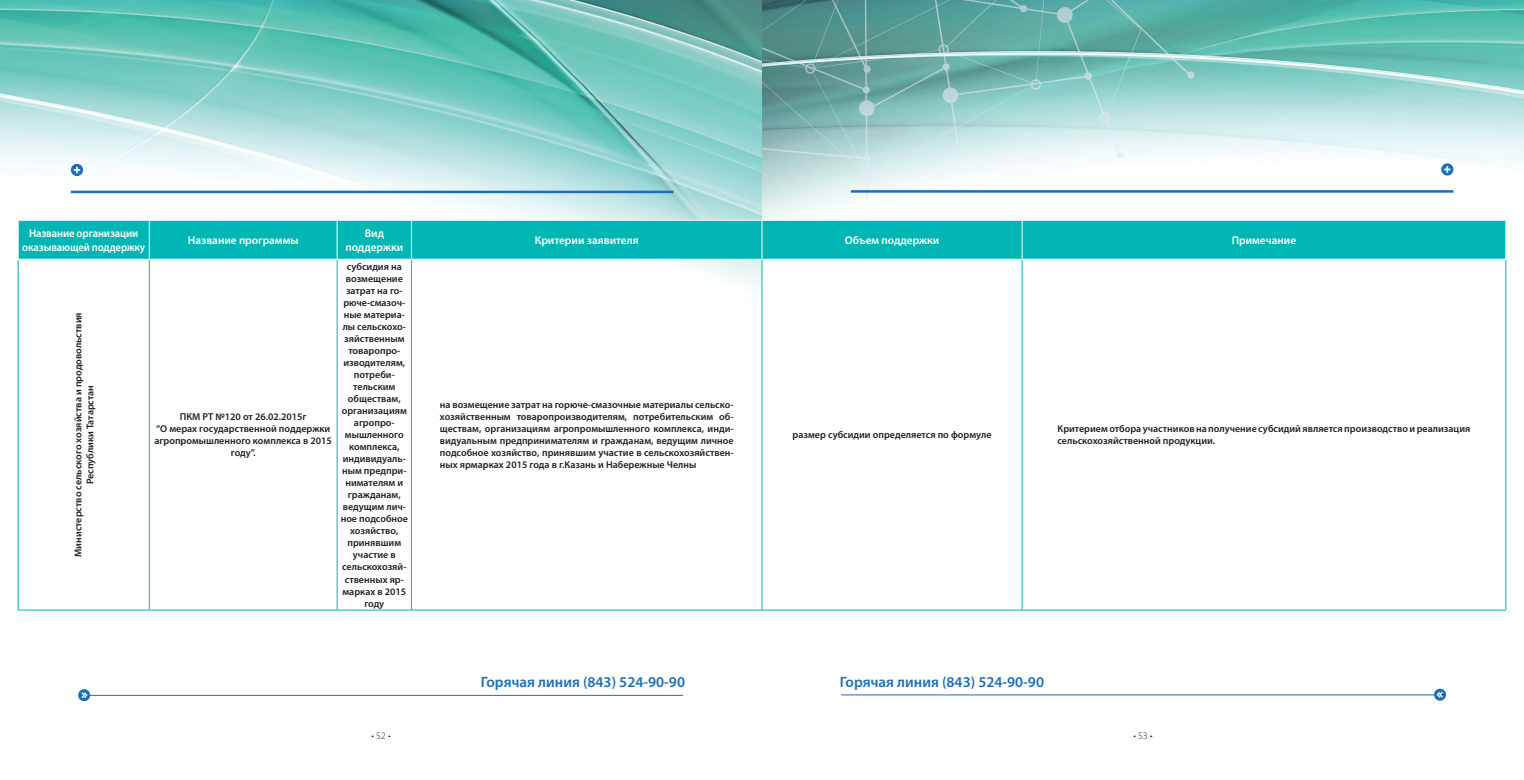
<style>
.page{position:relative;width:1524px;height:780px;background:#fff}
.page>*{position:absolute;margin:0;border:0;box-sizing:border-box;transform-origin:0 0}
.t1{font:600 15px "Myriad Pro";color:#1e6eb7}
.t2{font:600 11.25px/13.5px "Myriad Pro";color:#fff;text-align:center}
.t3{font:600 11.25px/13.5px "Myriad Pro";color:#fff;text-align:center;scale:.95 1}
.t4{font:600 10px/12px "Myriad Pro";color:#231f20;text-align:center}
.t5{font:300 10px "Myriad Pro";color:#231f20}
</style>
<div class="page">
<img style="left:0;top:0;width:1524px;height:702px">
<hr style="left:851px;top:190px;width:602px;height:3px;background:#1e6eb7">
<svg style="left:1441px;top:163px;width:12px;height:12px"></svg>
<hr style="left:841px;top:694px;width:595px;height:1px;background:#1e6eb7">
<svg style="left:1434px;top:688px;width:12px;height:12px"></svg>
<svg style="left:71px;top:164px;width:12px;height:12px"></svg>
<hr style="left:71px;top:191px;width:602px;height:2px;background:#1e6eb7">
<hr style="left:88px;top:695px;width:595px;height:1px;background:#1e6eb7">
<svg style="left:78px;top:689px;width:12px;height:12px"></svg>
<div style="left:19px;top:221px;width:1486px;height:38px;background:#00b6b5"></div>
<hr style="left:18px;top:260px;width:1px;height:349px;background:#00b6b5">
<hr style="left:149px;top:260px;width:1px;height:349px;background:#00b6b5">
<hr style="left:337px;top:260px;width:1px;height:349px;background:#00b6b5">
<hr style="left:411px;top:260px;width:1px;height:349px;background:#00b6b5">
<hr style="left:761px;top:260px;width:1px;height:349px;background:#00b6b5">
<hr style="left:1021px;top:260px;width:1px;height:349px;background:#00b6b5">
<hr style="left:1505px;top:260px;width:1px;height:349px;background:#00b6b5">
<hr style="left:18px;top:609px;width:131px;height:1px;background:#00b6b5">
<hr style="left:149px;top:609px;width:188px;height:1px;background:#00b6b5">
<hr style="left:337px;top:609px;width:74px;height:1px;background:#00b6b5">
<hr style="left:411px;top:609px;width:351px;height:1px;background:#00b6b5">
<hr style="left:762px;top:609px;width:260px;height:1px;background:#00b6b5">
<hr style="left:1022px;top:609px;width:484px;height:1px;background:#00b6b5">
<hr style="left:18px;top:220px;width:131px;height:1px;background:#fff">
<hr style="left:18px;top:221px;width:1px;height:38px;background:#fff">
<hr style="left:149px;top:220px;width:188px;height:1px;background:#fff">
<hr style="left:149px;top:221px;width:1px;height:38px;background:#fff">
<hr style="left:337px;top:220px;width:74px;height:1px;background:#fff">
<hr style="left:337px;top:221px;width:1px;height:38px;background:#fff">
<hr style="left:411px;top:220px;width:351px;height:1px;background:#fff">
<hr style="left:411px;top:221px;width:1px;height:38px;background:#fff">
<hr style="left:762px;top:220px;width:260px;height:1px;background:#fff">
<hr style="left:761px;top:221px;width:1px;height:38px;background:#fff">
<hr style="left:1022px;top:220px;width:484px;height:1px;background:#fff">
<hr style="left:1021px;top:221px;width:1px;height:38px;background:#fff">
<hr style="left:1505px;top:221px;width:1px;height:38px;background:#fff">
<hr style="left:18px;top:259px;width:131px;height:1px;background:#fff">
<hr style="left:149px;top:259px;width:188px;height:1px;background:#fff">
<hr style="left:337px;top:259px;width:74px;height:1px;background:#fff">
<hr style="left:411px;top:259px;width:351px;height:1px;background:#fff">
<hr style="left:762px;top:259px;width:260px;height:1px;background:#fff">
<hr style="left:1022px;top:259px;width:484px;height:1px;background:#fff">
<p class="t3" style="left:22px;top:227px;width:131px">Название организации оказывающей поддержку</p>
<p class="t2" style="left:188px;top:233px;width:112px">Название программы</p>
<p class="t2" style="left:345px;top:227px;width:59px">Вид поддержки</p>
<p class="t2" style="left:535px;top:233px;width:105px">Критерии заявителя</p>
<p class="t2" style="left:845px;top:233px;width:96px">Объем поддержки</p>
<p class="t2" style="left:1231px;top:233px;width:66px">Примечание</p>
<p class="t4" style="left:72px;top:557px;width:246px;rotate:-90deg">Министерство сельского хозяйства и продовольствия<br>Республики Татарстан</p>
<p class="t4" style="left:154px;top:411px;width:179px">ПКМ РТ №120 от 26.02.2015г<br>“О мерах государственной поддержки агропромышленного комплекса в 2015 году”.</p>
<p class="t4" style="left:341px;top:261px;width:69px">субсидия на возмещение затрат на го&shy;рюче-смазоч&shy;ные материа&shy;лы сельскохо&shy;зяйственным товаропро&shy;изводителям, потреби&shy;тельским обществам, организациям агропро&shy;мышленного комплекса, индивидуаль&shy;ным предпри&shy;нимателям и гражданам, ведущим лич&shy;ное подсобное хозяйство, принявшим участие в сельскохозяй&shy;ственных яр&shy;марках в 2015 году</p>
<p class="t4" style="left:440px;top:399px;width:295px;text-align:justify">на возмещение затрат на горюче-смазочные материалы сельско&shy;хозяйственным товаропроизводителям, потребительским об&shy;ществам, организациям агропромышленного комплекса, инди&shy;видуальным предпринимателям и гражданам, ведущим личное подсобное хозяйство, принявшим участие в сельскохозяйствен&shy;ных ярмарках 2015 года в г.Казань и Набережные Челны</p>
<p class="t4" style="left:792px;top:429px;width:200px">размер субсидии определяется по формуле</p>
<p class="t4" style="left:1057px;top:423px;width:414px;text-align:left">Критерием отбора участников на получение субсидий является производство и реализация сельскохозяйственной продукции.</p>
<h1 class="t1" style="left:481px;top:673px;width:206px">Горячая линия (843) 524-90-90</h1>
<h1 class="t1" style="left:840px;top:673px;width:206px">Горячая линия (843) 524-90-90</h1>
<p class="t5" style="left:371px;top:729px;width:21px">• 52 •</p>
<p class="t5" style="left:1133px;top:729px;width:21px">• 53 •</p>
</div>
